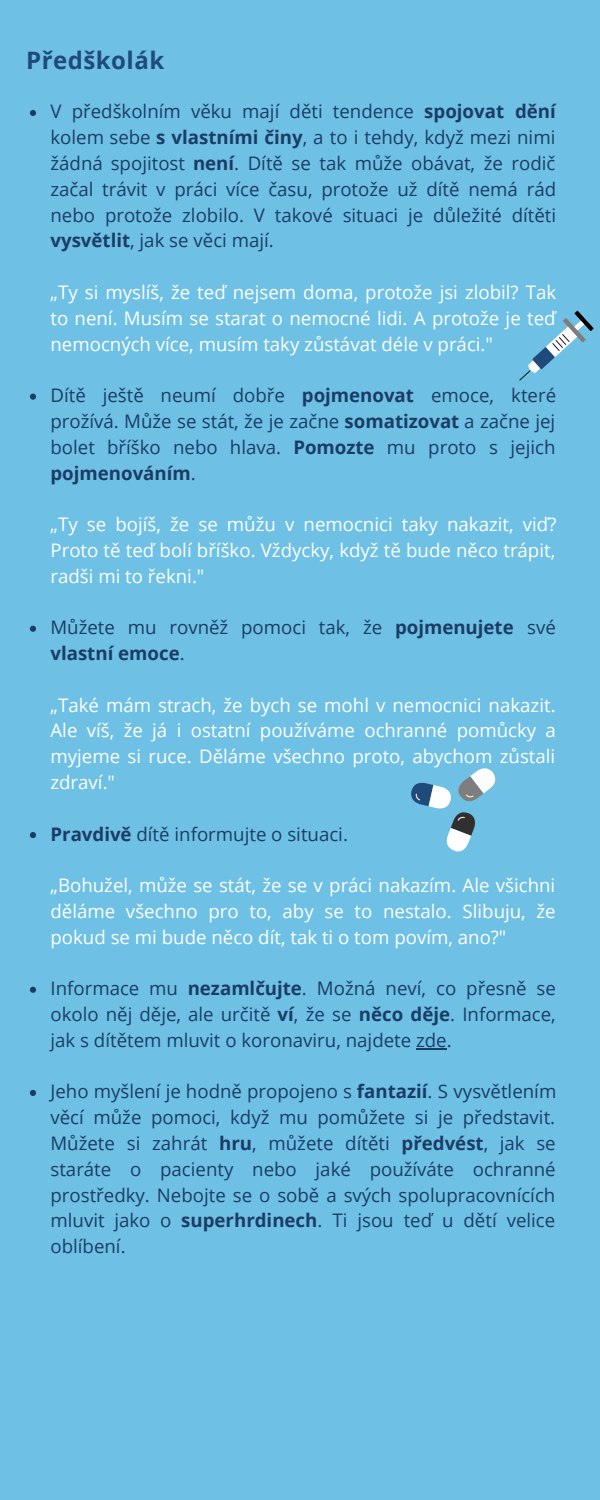
<style>
.page{position:relative;width:600px;height:1500px;background:#6ec1e5}
.page>*{position:absolute;margin:0;border:0;box-sizing:border-box;transform-origin:0 0}
.t1{font:700 24px "Open Sans";letter-spacing:.02em;color:#1f4a7a}
.t2{font:18.7px/25.8px "Open Sans";color:#1b3c65;text-align:justify}
.t3{font:18.7px/25.8px "Open Sans";color:#fff;text-align:justify}
.s1{font-weight:700}
</style>
<div class="page">
<svg style="left:520px;top:311px;width:73px;height:70px"></svg>
<svg style="left:411px;top:768px;width:85px;height:84px"></svg>
<svg style="left:30px;top:110px;width:6px;height:6px"></svg>
<svg style="left:30px;top:394px;width:6px;height:6px"></svg>
<svg style="left:30px;top:626px;width:6px;height:6px"></svg>
<svg style="left:30px;top:832px;width:6px;height:6px"></svg>
<svg style="left:30px;top:987px;width:6px;height:6px"></svg>
<hr style="left:416px;top:1048px;width:31px;height:1px;background:#1b3c65">
<svg style="left:30px;top:1090px;width:6px;height:6px"></svg>
<p class="t1" style="left:26px;top:43px;width:140px">Předškolák</p>
<p class="t2" style="left:50px;top:98px;width:507px">V předškolním věku mají děti tendence <span class="s1">spojovat dění </span>kolem sebe <span class="s1">s vlastními činy</span>, a to i tehdy, když mezi nimi žádná spojitost <span class="s1">není</span>. Dítě se tak může obávat, že rodič začal trávit v práci více času, protože už dítě nemá rád nebo protože zlobilo. V takové situaci je důležité dítěti <span class="s1">vysvětlit</span>, jak se věci mají.</p>
<p class="t3" style="left:50px;top:279px;width:507px">„Ty si myslíš, že teď nejsem doma, protože jsi zlobil? Tak to není. Musím se starat o nemocné lidi. A protože je teď nemocných více, musím taky zůstávat déle v práci."</p>
<p class="t2" style="left:50px;top:382px;width:507px">Dítě ještě neumí dobře <span class="s1">pojmenovat</span> emoce, které prožívá. Může se stát, že je začne <span class="s1">somatizovat</span> a začne jej bolet bříško nebo hlava. <span class="s1">Pomozte</span> mu proto s jejich <span class="s1">pojmenováním</span>.</p>
<p class="t3" style="left:50px;top:511px;width:507px">„Ty se bojíš, že se můžu v nemocnici taky nakazit, viď?<br>Proto tě teď bolí bříško. Vždycky, když tě bude něco trápit, radši mi to řekni."</p>
<p class="t2" style="left:50px;top:614px;width:507px">Můžete mu rovněž pomoci tak, že <span class="s1">pojmenujete</span> své <span class="s1">vlastní emoce</span>.</p>
<p class="t3" style="left:50px;top:691px;width:507px">„Také mám strach, že bych se mohl v nemocnici nakazit.<br>Ale víš, že já i ostatní používáme ochranné pomůcky a myjeme si ruce. Děláme všechno proto, abychom zůstali zdraví."</p>
<p class="t2" style="left:50px;top:820px;width:299px"><span class="s1">Pravdivě</span> dítě informujte o situaci.</p>
<p class="t3" style="left:50px;top:872px;width:507px">„Bohužel, může se stát, že se v práci nakazím. Ale všichni děláme všechno pro to, aby se to nestalo. Slibuju, že pokud se mi bude něco dít, tak ti o tom povím, ano?"</p>
<p class="t2" style="left:50px;top:975px;width:507px">Informace mu <span class="s1">nezamlčujte</span>. Možná neví, co přesně se okolo něj děje, ale určitě <span class="s1">ví</span>, že se <span class="s1">něco děje</span>. Informace, jak s dítětem mluvit o koronaviru, najdete zde.</p>
<p class="t2" style="left:50px;top:1078px;width:507px">Jeho myšlení je hodně propojeno s <span class="s1">fantazií</span>. S vysvětlením věcí může pomoci, když mu pomůžete si je představit.<br>Můžete si zahrát <span class="s1">hru</span>, můžete dítěti <span class="s1">předvést</span>, jak se staráte o pacienty nebo jaké používáte ochranné prostředky. Nebojte se o sobě a svých spolupracovnících mluvit jako o <span class="s1">superhrdinech</span>. Ti jsou teď u dětí velice oblíbení.</p>
</div>
